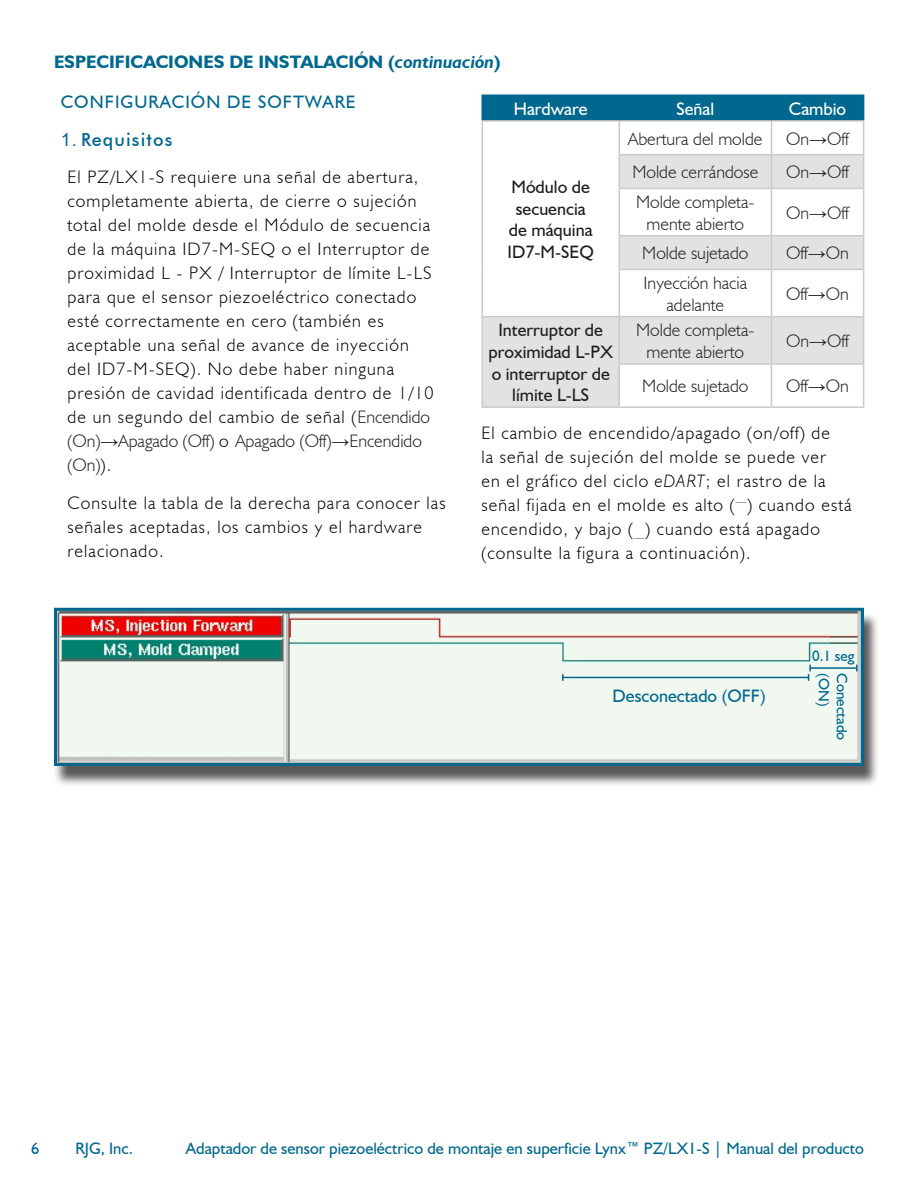
<style>
.page{position:relative;width:918px;height:1188px;background:#fff}
.page>*{position:absolute;margin:0;border:0;box-sizing:border-box;transform-origin:0 0}
.t1{font:300 18px/24px "Humanist 521 BT";letter-spacing:.06em;color:#000}
.t2{font:300 18px/21.6px "Humanist 521 BT";color:#231f20;text-align:center}
.t3{font:18px/21.6px "Humanist 521 BT";color:#231f20;text-align:center}
.t4{font:700 18px "Humanist 521 BT";color:#00688f}
.t5{font:18px "Humanist 521 BT";letter-spacing:.06em;color:#00688f}
.t6{font:18px "Humanist 521 BT";color:#fff}
.t7{font:18px "Humanist 521 BT";color:#00688f}
.t8{font:500 18px "Futura BT";letter-spacing:.06em;color:#00688f}
.t9{font:16.5px "Humanist 521 BT";color:#00688f}
.t10{font:15px "Humanist 521 BT";color:#00688f}
.s1{font-style:italic}
.s2{font-family:"Arial";font-weight:400}
.s3{color:#231f20}
.s4{font-family:"Arial Narrow";font-weight:400;color:#231f20}
.s5{font-family:"Arial Narrow";font-weight:400}
</style>
<div class="page">
<svg style="left:483px;top:155px;width:380px;height:251px"></svg>
<hr style="left:482px;top:406px;width:137px;height:2px;background:#cdc9c8">
<hr style="left:771px;top:155px;width:1px;height:33px;background:#cdc9c8">
<hr style="left:863px;top:155px;width:1px;height:33px;background:#cdc9c8">
<hr style="left:618px;top:188px;width:153px;height:1px;background:#cdc9c8">
<hr style="left:771px;top:188px;width:93px;height:1px;background:#cdc9c8">
<hr style="left:771px;top:189px;width:1px;height:46px;background:#cdc9c8">
<hr style="left:863px;top:189px;width:1px;height:46px;background:#cdc9c8">
<hr style="left:618px;top:235px;width:153px;height:1px;background:#cdc9c8">
<hr style="left:771px;top:235px;width:93px;height:1px;background:#cdc9c8">
<hr style="left:771px;top:236px;width:1px;height:33px;background:#cdc9c8">
<hr style="left:863px;top:236px;width:1px;height:33px;background:#cdc9c8">
<hr style="left:618px;top:269px;width:153px;height:1px;background:#cdc9c8">
<hr style="left:771px;top:269px;width:93px;height:1px;background:#cdc9c8">
<hr style="left:771px;top:270px;width:1px;height:46px;background:#cdc9c8">
<hr style="left:863px;top:270px;width:1px;height:46px;background:#cdc9c8">
<hr style="left:482px;top:317px;width:1px;height:47px;background:#cdc9c8">
<hr style="left:619px;top:316px;width:152px;height:1px;background:#cdc9c8">
<hr style="left:618px;top:317px;width:2px;height:46px;background:#cdc9c8">
<hr style="left:771px;top:316px;width:93px;height:1px;background:#cdc9c8">
<hr style="left:771px;top:317px;width:1px;height:46px;background:#cdc9c8">
<hr style="left:863px;top:317px;width:1px;height:46px;background:#cdc9c8">
<hr style="left:482px;top:364px;width:1px;height:42px;background:#cdc9c8">
<hr style="left:618px;top:363px;width:153px;height:2px;background:#cdc9c8">
<hr style="left:618px;top:365px;width:2px;height:41px;background:#cdc9c8">
<hr style="left:771px;top:363px;width:93px;height:2px;background:#cdc9c8">
<hr style="left:771px;top:365px;width:1px;height:41px;background:#cdc9c8">
<hr style="left:863px;top:365px;width:1px;height:41px;background:#cdc9c8">
<hr style="left:619px;top:406px;width:152px;height:2px;background:#cdc9c8">
<hr style="left:771px;top:406px;width:93px;height:2px;background:#cdc9c8">
<hr style="left:482px;top:122px;width:1px;height:33px;background:#cdc9c8">
<hr style="left:482px;top:155px;width:1px;height:33px;background:#cdc9c8">
<hr style="left:618px;top:155px;width:2px;height:33px;background:#cdc9c8">
<hr style="left:482px;top:188px;width:1px;height:48px;background:#cdc9c8">
<hr style="left:618px;top:189px;width:2px;height:46px;background:#cdc9c8">
<hr style="left:482px;top:236px;width:1px;height:33px;background:#cdc9c8">
<hr style="left:618px;top:236px;width:2px;height:33px;background:#cdc9c8">
<hr style="left:482px;top:269px;width:1px;height:47px;background:#cdc9c8">
<hr style="left:618px;top:270px;width:2px;height:46px;background:#cdc9c8">
<hr style="left:482px;top:316px;width:137px;height:1px;background:#cdc9c8">
<hr style="left:618px;top:122px;width:2px;height:32px;background:#cdc9c8">
<hr style="left:771px;top:122px;width:1px;height:32px;background:#cdc9c8">
<hr style="left:863px;top:122px;width:1px;height:32px;background:#cdc9c8">
<hr style="left:618px;top:154px;width:153px;height:1px;background:#cdc9c8">
<hr style="left:771px;top:154px;width:93px;height:1px;background:#cdc9c8">
<hr style="left:482px;top:120px;width:137px;height:2px;background:#cdc9c8">
<hr style="left:619px;top:120px;width:152px;height:2px;background:#cdc9c8">
<hr style="left:771px;top:120px;width:93px;height:2px;background:#cdc9c8">
<hr style="left:482px;top:94px;width:137px;height:2px;background:#00688f">
<hr style="left:619px;top:94px;width:152px;height:2px;background:#00688f">
<hr style="left:771px;top:94px;width:93px;height:2px;background:#00688f">
<div style="left:482px;top:95px;width:382px;height:26px;background:#00688f"></div>
<div style="left:53px;top:612px;width:827px;height:175px;background:#231f20;opacity:.75"></div>
<img style="left:58px;top:612px;width:802px;height:150px">
<div style="left:54px;top:608px;width:810px;height:158px;border:3px solid #00688f"></div>
<hr style="left:563px;top:677px;width:246px;height:1px;background:#00688f">
<svg style="left:562px;top:674px;width:2px;height:7px"></svg>
<hr style="left:810px;top:667px;width:47px;height:2px;background:#00688f">
<svg style="left:808px;top:665px;width:3px;height:16px"></svg>
<p class="t4" style="left:54px;top:50px;width:448px">ESPECIFICACIONES DE INSTALACIÓN (<span class="s1">continuación</span>)</p>
<p class="t5" style="left:61px;top:91px;width:297px">CONFIGURACIÓN DE SOFTWARE</p>
<p class="t8" style="left:61px;top:128px;width:113px"><span class="s2">1.</span> Requisitos</p>
<p class="t1" style="left:68px;top:165px;width:368px">El PZ/LX1‑S requiere una señal de abertura, completamente abierta, de cierre o sujeción total del molde desde el Módulo de secuencia de la máquina ID7-M-SEQ o el Interruptor de proximidad L ‑ PX / Interruptor de límite L‑LS para que el sensor piezoeléctrico conectado esté correctamente en cero (también es aceptable una señal de avance de inyección del ID7-M-SEQ). No debe haber ninguna presión de cavidad identificada dentro de 1/10 de un segundo del cambio de señal (<span class="s3">Encendido (On)</span><span class="s4">→</span><span class="s3">Apagado (Off)</span> o <span class="s3">Apagado (Off)</span><span class="s4">→</span><span class="s3">Encendido (On)</span>).</p>
<p class="t1" style="left:68px;top:490px;width:380px">Consulte la tabla de la derecha para conocer las señales aceptadas, los cambios y el hardware relacionado.</p>
<p class="t6" style="left:514px;top:98px;width:75px">Hardware</p>
<p class="t6" style="left:677px;top:98px;width:39px">Señal</p>
<p class="t6" style="left:789px;top:98px;width:59px">Cambio</p>
<p class="t3" style="left:508px;top:176px;width:88px">Módulo de secuencia de máquina<br>ID7‑M‑SEQ</p>
<p class="t2" style="left:628px;top:127px;width:136px">Abertura del molde</p>
<p class="t2" style="left:786px;top:127px;width:64px">On<span class="s5">→</span>Off</p>
<p class="t2" style="left:632px;top:161px;width:127px">Molde cerrándose</p>
<p class="t2" style="left:786px;top:161px;width:64px">On<span class="s5">→</span>Off</p>
<p class="t2" style="left:636px;top:191px;width:120px">Molde completa‑ mente abierto</p>
<p class="t2" style="left:786px;top:202px;width:64px">On<span class="s5">→</span>Off</p>
<p class="t2" style="left:642px;top:242px;width:108px">Molde sujetado</p>
<p class="t2" style="left:786px;top:242px;width:64px">Off<span class="s5">→</span>On</p>
<p class="t2" style="left:644px;top:272px;width:105px">Inyección hacia adelante</p>
<p class="t2" style="left:786px;top:283px;width:64px">Off<span class="s5">→</span>On</p>
<p class="t3" style="left:488px;top:319px;width:126px">Interruptor de proximidad L‑PX o interruptor de límite L‑LS</p>
<p class="t2" style="left:636px;top:319px;width:120px">Molde completa‑ mente abierto</p>
<p class="t2" style="left:786px;top:330px;width:64px">On<span class="s5">→</span>Off</p>
<p class="t2" style="left:642px;top:375px;width:108px">Molde sujetado</p>
<p class="t2" style="left:786px;top:375px;width:64px">Off<span class="s5">→</span>On</p>
<p class="t1" style="left:482px;top:421px;width:372px">El cambio de encendido/apagado (on/off) de<br>la señal de sujeción del molde se puede ver<br>en el gráfico del ciclo <span class="s1">eDART</span>; el rastro de la señal fijada en el molde es alto (<sup>—</sup>) cuando está encendido, y bajo (<sub>—</sub>) cuando está apagado (consulte la figura a continuación).</p>
<p class="t7" style="left:613px;top:685px;width:155px">Desconectado (OFF)</p>
<p class="t10" style="left:812px;top:647px;width:44px">0.1 seg</p>
<p class="t10" style="left:833px;top:673px;width:35px;rotate:90deg">(ON)</p>
<p class="t10" style="left:851px;top:673px;width:68px;rotate:90deg">Conectado</p>
<p class="t9" style="left:31px;top:1138px;width:10px">6</p>
<p class="t9" style="left:76px;top:1138px;width:59px">RJG, Inc.</p>
<p class="t9" style="left:186px;top:1138px;width:680px">Adaptador de sensor piezoeléctrico de montaje en superficie Lynx™ PZ/LX1‑S | Manual del producto</p>
</div>
